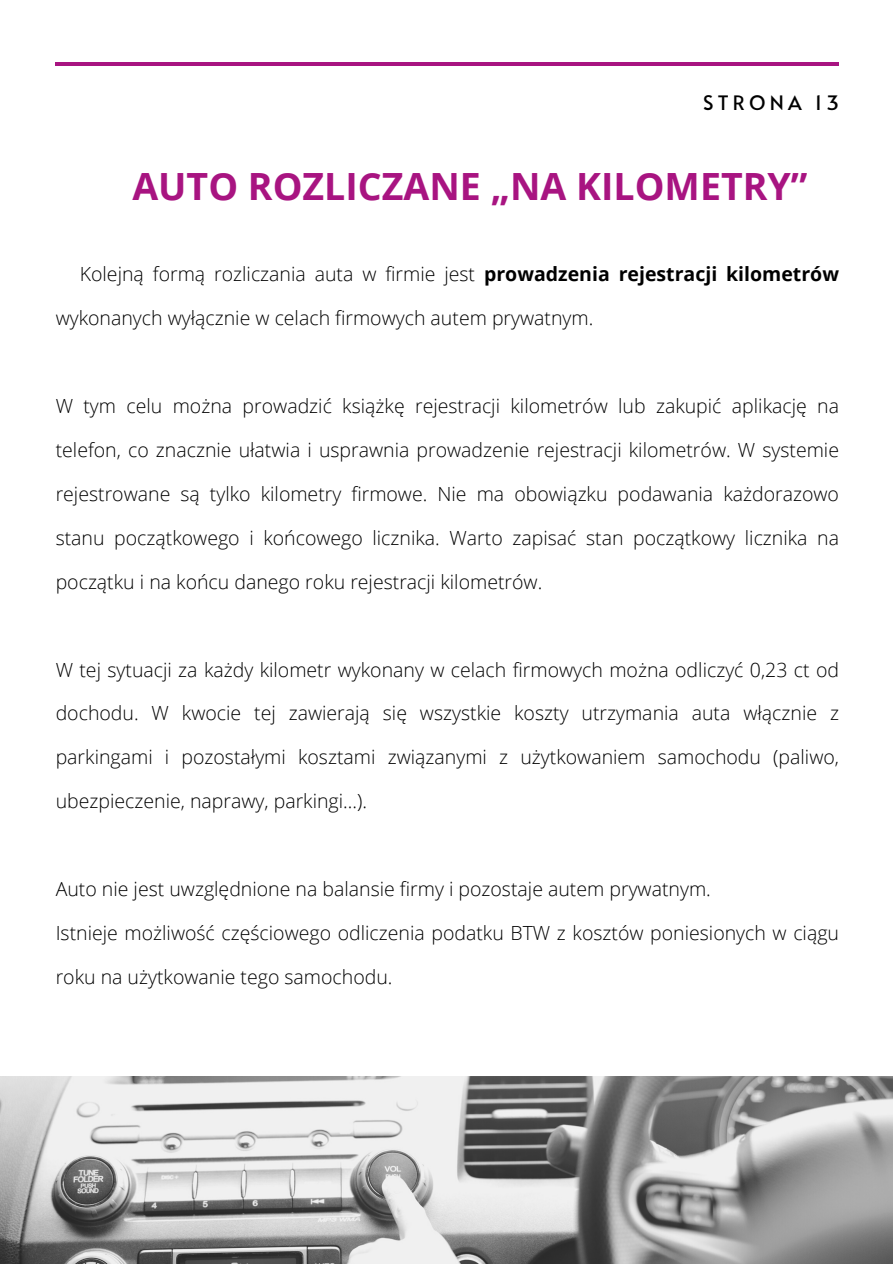
<style>
.page{position:relative;width:893px;height:1264px;background:#fff}
.page>*{position:absolute;margin:0;border:0;box-sizing:border-box;transform-origin:0 0}
.t1{font:700 37.5px "Open Sans";color:#a81481}
.t2{font:19.8px "Alata";letter-spacing:.21em;color:#000}
.t3{font:300 19.5px "Open Sans";color:#000}
.s1{font-weight:700}
</style>
<div class="page">
<hr style="left:55px;top:62px;width:783px;height:4px;background:#a81481">
<img style="left:0;top:1076px;width:892px;height:187px">
<p class="t2" style="left:703px;top:88px;width:137px">STRONA 13</p>
<p class="t1" style="left:132px;top:160px;width:676px">AUTO ROZLICZANE „NA KILOMETRY”</p>
<h2 class="t3" style="left:80px;top:261px;width:760px">Kolejną formą rozliczania auta w firmie jest <span class="s1">prowadzenia rejestracji kilometrów</span></h2>
<h2 class="t3" style="left:56px;top:304px;width:539px">wykonanych wyłącznie w celach firmowych autem prywatnym.</h2>
<h1 class="t3" style="left:56px;top:392px;width:784px">W tym celu można prowadzić książkę rejestracji kilometrów lub zakupić aplikację na</h1>
<h1 class="t3" style="left:56px;top:436px;width:784px">telefon, co znacznie ułatwia i usprawnia prowadzenie rejestracji kilometrów. W systemie</h1>
<h1 class="t3" style="left:56px;top:480px;width:784px">rejestrowane są tylko kilometry firmowe. Nie ma obowiązku podawania każdorazowo</h1>
<h1 class="t3" style="left:56px;top:524px;width:784px">stanu początkowego i końcowego licznika. Warto zapisać stan początkowy licznika na</h1>
<h1 class="t3" style="left:56px;top:568px;width:488px">początku i na końcu danego roku rejestracji kilometrów.</h1>
<p class="t3" style="left:56px;top:655px;width:784px">W tej sytuacji za każdy kilometr wykonany w celach firmowych można odliczyć 0,23 ct od</p>
<p class="t3" style="left:56px;top:699px;width:784px">dochodu. W kwocie tej zawierają się wszystkie koszty utrzymania auta włącznie z</p>
<p class="t3" style="left:56px;top:743px;width:784px">parkingami i pozostałymi kosztami związanymi z użytkowaniem samochodu (paliwo,</p>
<p class="t3" style="left:56px;top:787px;width:313px">ubezpieczenie, naprawy, parkingi…).</p>
<p class="t3" style="left:56px;top:875px;width:656px">Auto nie jest uwzględnione na balansie firmy i pozostaje autem prywatnym.</p>
<p class="t3" style="left:56px;top:919px;width:784px">Istnieje możliwość częściowego odliczenia podatku BTW z kosztów poniesionych w ciągu</p>
<p class="t3" style="left:56px;top:963px;width:338px">roku na użytkowanie tego samochodu.</p>
</div>
